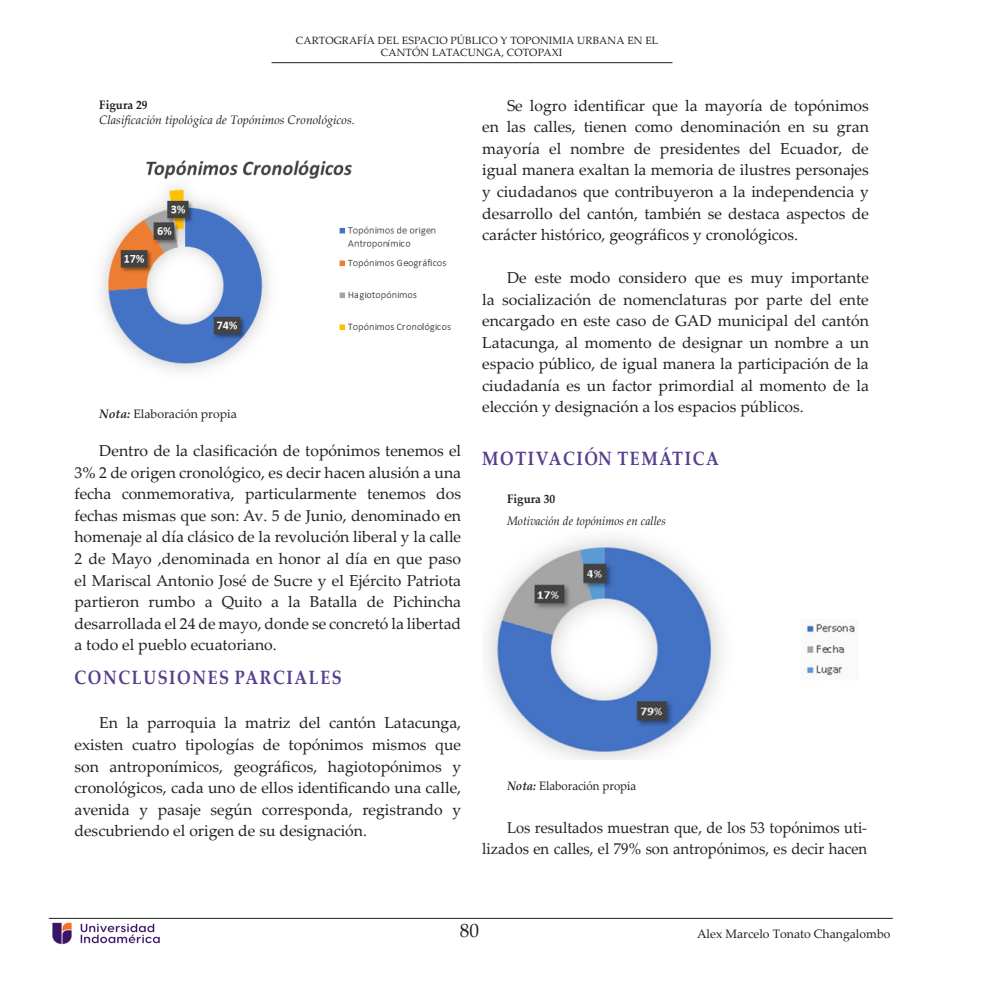
<style>
.page{position:relative;width:993px;height:993px;background:#fff}
.page>*{position:absolute;margin:0;border:0;box-sizing:border-box;transform-origin:0 0}
.Título_UTI{font:700 19.25px "Palatino Linotype";letter-spacing:.1em;color:#553f8e;scale:.85 1}
.t1{font:19.25px "Palatino Linotype";color:#231f20}
.FIGURA_NEGRITA{font:15.75px/21.5px "Palatino Linotype";color:#231f20;text-align:justify}
.FIGURA_NEGRITA-2{font:15.75px/21.5px "Palatino Linotype";color:#231f20;text-align:right;scale:.94 1}
.FIGURA_NEGRITA-3{font:12.25px "Palatino Linotype";color:#231f20}
.FIGURA_NEGRITA-4{font:italic 12.25px "Palatino Linotype";color:#231f20}
.FIGURA_NEGRITA-5{font:italic 12.25px "Palatino Linotype";color:#231f20;scale:.94 1}
.FIGURA_NEGRITA-6{font:12.25px "Palatino Linotype";color:#231f20;scale:.94 1}
.t2{font:700 12.25px "Palatino Linotype";color:#231f20;scale:.94 1}
.t3{font:10.5px/12.6px "Palatino Linotype";letter-spacing:.01em;color:#231f20}
.s1{font-weight:700;font-style:italic}
</style>
<div class="page">
<img style="left:52px;top:922px;width:108px;height:22px">
<hr style="left:271px;top:62px;width:401px;height:1px;background:#231f20">
<hr style="left:49px;top:917px;width:843px;height:1px;background:#231f20">
<img style="left:486px;top:537px;width:369px;height:222px">
<img style="left:101px;top:160px;width:350px;height:211px">
<p class="t3" style="left:381px;top:34px;width:279px;text-indent:-85px">CARTOGRAFÍA DEL ESPACIO PÚBLICO Y TOPONIMIA URBANA EN EL<br>CANTÓN LATACUNGA, COTOPAXI</p>
<p class="t2" style="left:99px;top:96px;width:53px">Figura 29</p>
<p class="FIGURA_NEGRITA-4" style="left:99px;top:111px;width:257px">Clasificación tipológica de Topónimos Cronológicos.</p>
<p class="FIGURA_NEGRITA-3" style="left:99px;top:405px;width:139px"><span class="s1">Nota:</span> Elaboración propia</p>
<p class="FIGURA_NEGRITA" style="left:74px;top:439px;width:388px;text-indent:25px">Dentro de la clasificación de topónimos tenemos el 3% 2 de origen cronológico, es decir hacen alusión a una fecha conmemorativa, particularmente tenemos dos fechas mismas que son: Av. 5 de Junio, denominado en homenaje al día clásico de la revolución liberal y la calle 2 de Mayo ,denominada en honor al día en que paso el Mariscal Antonio José de Sucre y el Ejército Patriota partieron rumbo a Quito a la Batalla de Pichincha desarrollada el 24 de mayo, donde se concretó la libertad a todo el pueblo ecuatoriano.</p>
<p class="Título_UTI" style="left:74px;top:663px;width:316px">CONCLUSIONES PARCIALES</p>
<p class="FIGURA_NEGRITA" style="left:74px;top:711px;width:388px;text-indent:25px">En la parroquia la matriz del cantón Latacunga, existen cuatro tipologías de topónimos mismos que son antroponímicos, geográficos, hagiotopónimos y cronológicos, cada uno de ellos identificando una calle, avenida y pasaje según corresponda, registrando y descubriendo el origen de su designación.</p>
<p class="FIGURA_NEGRITA" style="left:482px;top:94px;width:388px;text-indent:25px">Se logro identificar que la mayoría de topónimos en las calles, tienen como denominación en su gran mayoría el nombre de presidentes del Ecuador, de igual manera exaltan la memoria de ilustres personajes y ciudadanos que contribuyeron a la independencia y desarrollo del cantón, también se destaca aspectos de carácter histórico, geográficos y cronológicos.</p>
<p class="FIGURA_NEGRITA" style="left:482px;top:266px;width:388px;text-indent:25px">De este modo considero que es muy importante la socialización de nomenclaturas por parte del ente encargado en este caso de GAD municipal del cantón Latacunga, al momento de designar un nombre a un espacio público, de igual manera la participación de la ciudadanía es un factor primordial al momento de la elección y designación a los espacios públicos.</p>
<p class="Título_UTI" style="left:482px;top:444px;width:280px">MOTIVACIÓN TEMÁTICA</p>
<p class="t2" style="left:507px;top:490px;width:53px">Figura 30</p>
<p class="FIGURA_NEGRITA-5" style="left:507px;top:511px;width:170px">Motivación de topónimos en calles</p>
<p class="FIGURA_NEGRITA-6" style="left:507px;top:776px;width:139px"><span class="s1">Nota:</span> Elaboración propia</p>
<p class="FIGURA_NEGRITA-2" style="left:482px;top:815px;width:411px">Los resultados muestran que, de los 53 topónimos uti&shy;lizados en calles, el 79% son antropónimos, es decir hacen</p>
<p class="t1" style="left:460px;top:916px;width:21px">80</p>
<p class="FIGURA_NEGRITA-3" style="left:696px;top:924px;width:195px">Alex Marcelo Tonato Changalombo</p>
</div>
